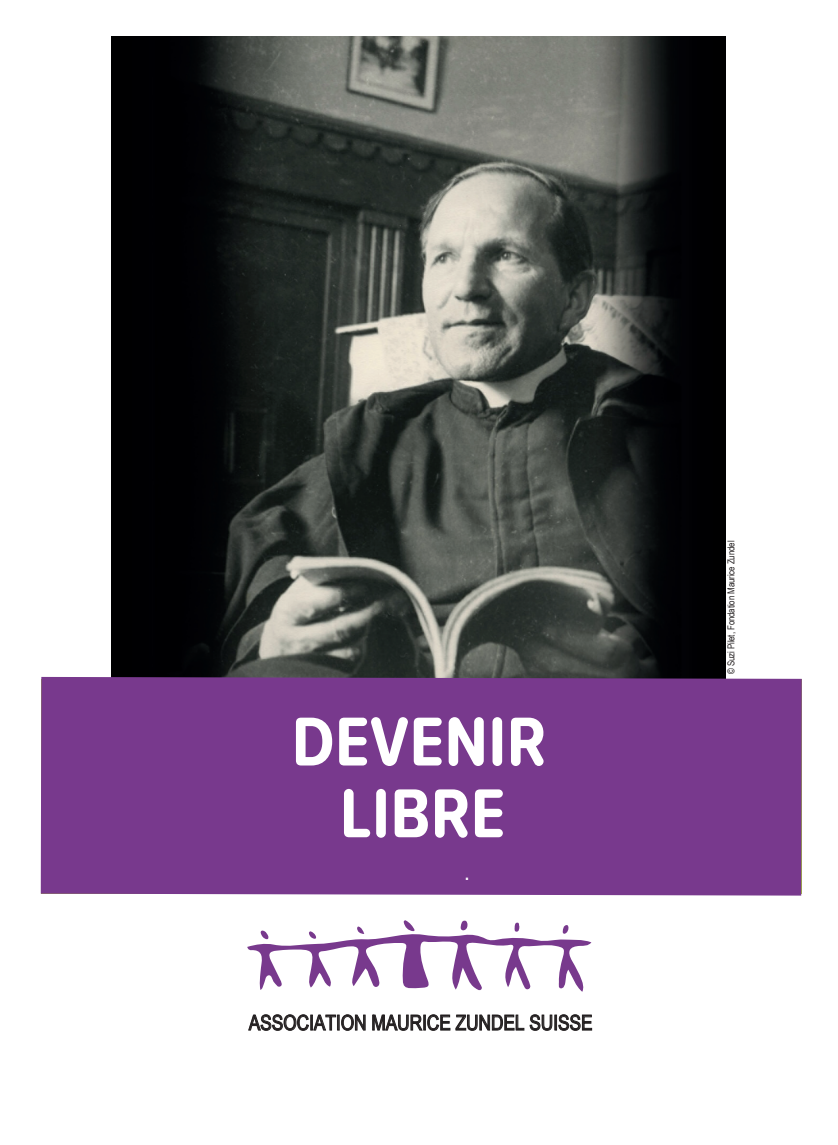
<style>
.page{position:relative;width:838px;height:1145px;background:#fff}
.page>*{position:absolute;margin:0;border:0;box-sizing:border-box;transform-origin:0 0}
.t1{font:700 71.75px/71.8px "Proxima Soft Cond";letter-spacing:.005em;color:#fff;text-align:center}
.t2{font:25.2px "Arial Narrow";color:#fff}
.t3{font:21px "Arial Narrow";color:#231f20}
.t4{font:9.62px "Arial Narrow";letter-spacing:-.01em;color:#231f20}
</style>
<div class="page">
<img style="left:112px;top:37px;width:613px;height:640px">
<svg style="left:247px;top:920px;width:344px;height:72px"></svg>
<div style="left:41px;top:677px;width:760px;height:219px;background:#78398d"></div>
<svg style="left:248px;top:1014px;width:118px;height:17px"></svg>
<svg style="left:372px;top:1014px;width:220px;height:17px"></svg>
<h1 class="t1" style="left:292px;top:703px;width:256px">DEVENIR<br>LIBRE</h1>
<h2 class="t2" style="left:464px;top:853px;width:7px">.</h2>
<h3 class="t3" style="left:249px;top:1007px;width:345px">ASSOCIATION MAURICE ZUNDEL SUISSE</h3>
<p class="t4" style="left:724px;top:674px;width:135px;rotate:-90deg">© Suzi Pilet, Fondation Maurice Zundel</p>
</div>
